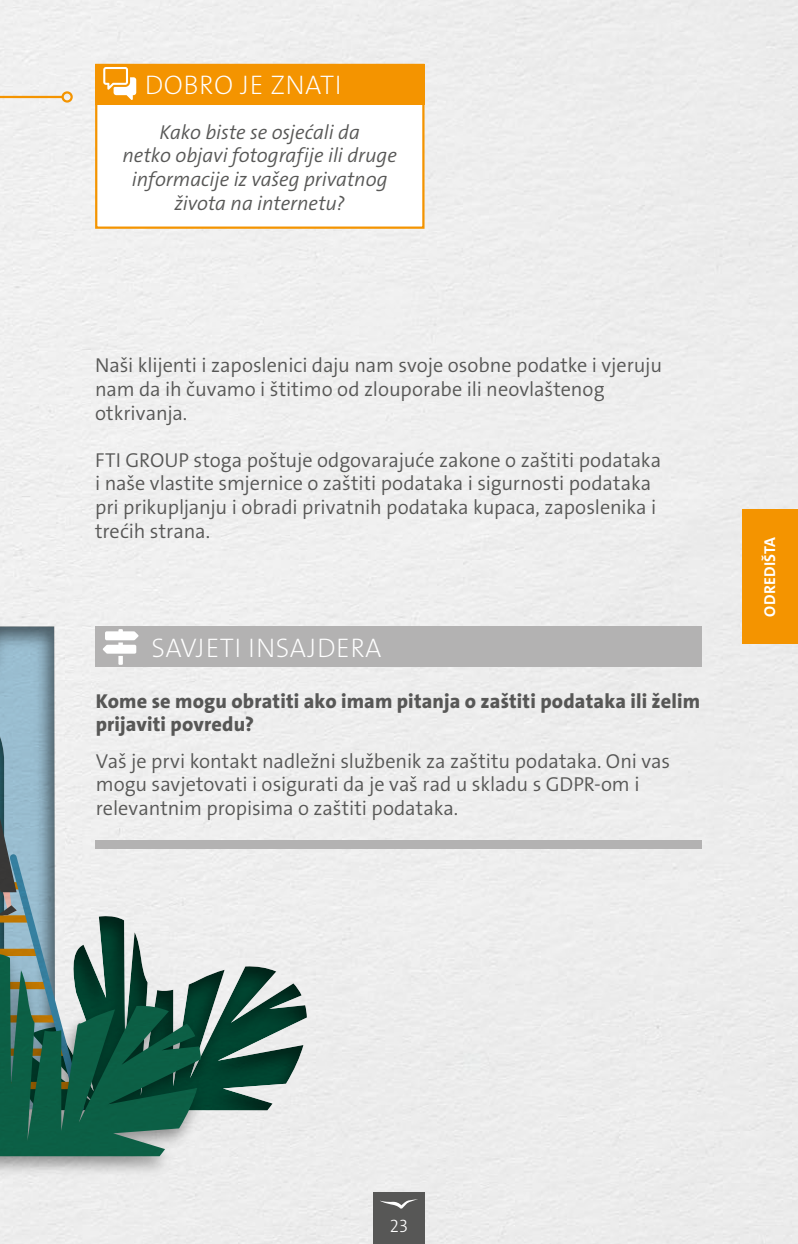
<style>
.page{position:relative;width:798px;height:1244px;background:#fff}
.page>*{position:absolute;margin:0;border:0;box-sizing:border-box;transform-origin:0 0}
.t1{font:200 27px "The Sans Os F";letter-spacing:.02em;color:#fff}
.t2{font:300 20.25px/23.6px "The Sans Os F";letter-spacing:-.005em;color:#575756}
.t3{font:italic 300 20.25px/23.6px "The Sans Os F";letter-spacing:-.005em;color:#575756;text-align:center}
.t4{font:800 20.25px/23.6px "The Sans Os F";letter-spacing:.005em;color:#575756}
.t5{font:300 18px "The Sans Os F";color:#fff}
.t6{font:700 15.75px "The Sans Os F";letter-spacing:.02em;color:#fff}
</style>
<div class="page">
<div style="left:0;top:0;width:797px;height:1244px;background:#ededed"></div>
<img style="left:0;top:568px;width:14px;height:58px">
<svg style="left:0;top:626px;width:84px;height:314px"></svg>
<img style="left:0;top:940px;width:217px;height:242px">
<svg style="left:0;top:953px;width:201px;height:203px;fill:#0c5f45"></svg>
<div style="left:373px;top:1193px;width:51px;height:51px;background:#575756"></div>
<svg style="left:380px;top:1199px;width:38px;height:9px"></svg>
<hr style="left:0;top:96px;width:63px;height:2px;background:#f49400">
<div style="left:61px;top:91px;width:12px;height:12px;border:2px solid #f49400;border-radius:50%"></div>
<div style="left:95px;top:64px;width:329px;height:165px;background:#fff;border:2px solid #f49400"></div>
<div style="left:95px;top:64px;width:329px;height:41px;background:#f49400"></div>
<svg style="left:103px;top:67px;width:33px;height:33px"></svg>
<div style="left:96px;top:840px;width:606px;height:8px;background:#b3b2b2"></div>
<div style="left:96px;top:626px;width:606px;height:41px;background:#b3b2b2"></div>
<svg style="left:103px;top:629px;width:36px;height:36px"></svg>
<div style="left:742px;top:509px;width:55px;height:135px;background:#f49400"></div>
<h1 class="t1" style="left:145px;top:68px;width:198px">DOBRO JE ZNATI</h1>
<p class="t3" style="left:122px;top:120px;width:276px">Kako biste se osjećali da<br>netko objavi fotografije ili druge informacije iz vašeg privatnog života na internetu?</p>
<p class="t2" style="left:95px;top:354px;width:568px">Naši klijenti i zaposlenici daju nam svoje osobne podatke i vjeruju nam da ih čuvamo i štitimo od zlouporabe ili neovlaštenog otkrivanja.</p>
<p class="t2" style="left:95px;top:448px;width:567px">FTI GROUP stoga poštuje odgovarajuće zakone o zaštiti podataka i naše vlastite smjernice o zaštiti podataka i sigurnosti podataka pri prikupljanju i obradi privatnih podataka kupaca, zaposlenika i trećih strana.</p>
<h1 class="t1" style="left:152px;top:630px;width:231px">SAVJETI INSAJDERA</h1>
<p class="t4" style="left:96px;top:689px;width:605px">Kome se mogu obratiti ako imam pitanja o zaštiti podataka ili želim prijaviti povredu?</p>
<p class="t2" style="left:96px;top:749px;width:575px">Vaš je prvi kontakt nadležni službenik za zaštitu podataka. Oni vas mogu savjetovati i osigurati da je vaš rad u skladu s GDPR-om i relevantnim propisima o zaštiti podataka.</p>
<p class="t6" style="left:759px;top:616px;width:81px;rotate:-90deg">ODREDIŠTA</p>
<p class="t5" style="left:390px;top:1214px;width:20px">23</p>
</div>
